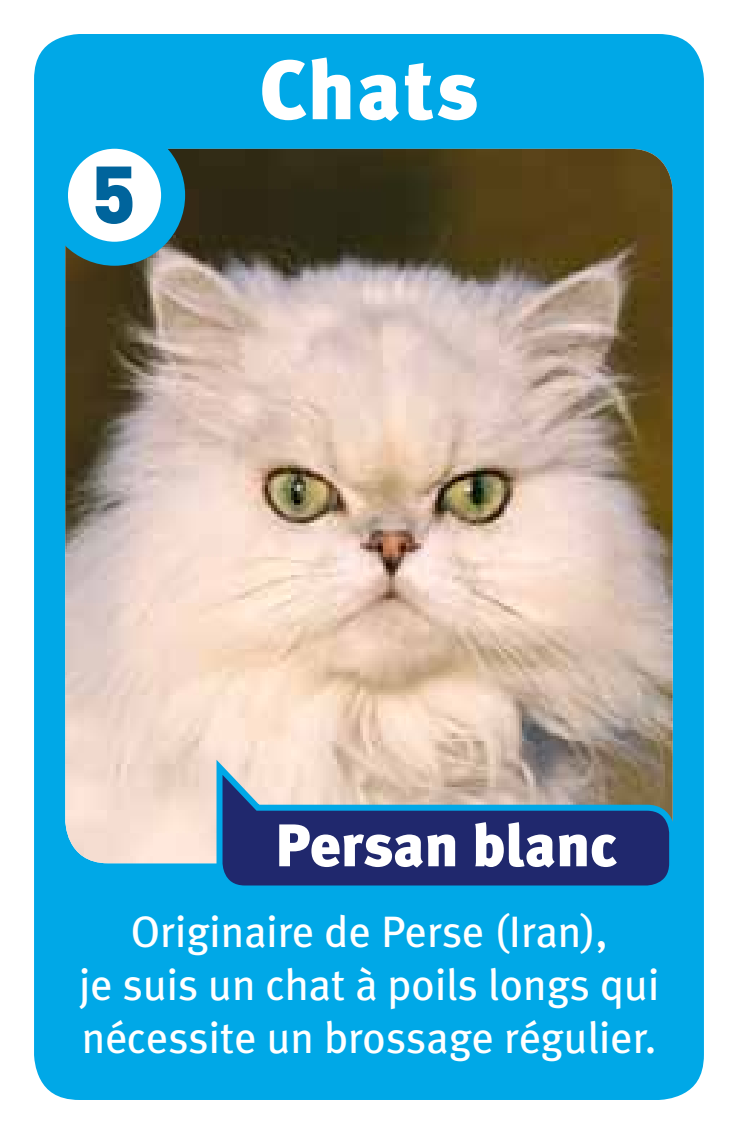
<style>
.page{position:relative;width:738px;height:1134px;background:#fff}
.page>*{position:absolute;margin:0;border:0;box-sizing:border-box;transform-origin:0 0}
.t1{font:900 84px "Meta Plus";letter-spacing:.02em;color:#fff}
.t2{font:900 80px "DIN";color:#00649c}
.t3{font:900 60px "Meta Plus";color:#fff}
.t4{font:44px/52.8px "Meta Plus";color:#fff;text-align:center}
</style>
<div class="page">
<div style="left:17px;top:17px;width:703px;height:1100px;background:#00a8e7;border-radius:62px"></div>
<div style="left:0;top:0;width:737px;height:1134px;border:34px solid #fff;border-radius:62px"></div>
<img style="left:65px;top:149px;width:607px;height:714px">
<svg style="left:213px;top:752px;width:460px;height:134px;background:#5e6588"></svg>
<svg style="left:56px;top:137px;width:117px;height:117px;fill:#fff"></svg>
<div style="left:44px;top:125px;width:141px;height:141px;border:24px solid #00a8e7;border-radius:50%"></div>
<h2 class="t2" style="left:91px;top:141px;width:46px">5</h2>
<h1 class="t1" style="left:260px;top:41px;width:219px">Chats</h1>
<h3 class="t3" style="left:274px;top:810px;width:343px">Persan blanc</h3>
<p class="t4" style="left:79px;top:905px;width:581px">Originaire de Perse (Iran),<br>je suis un chat à poils longs qui nécessite un brossage régulier.</p>
</div>
